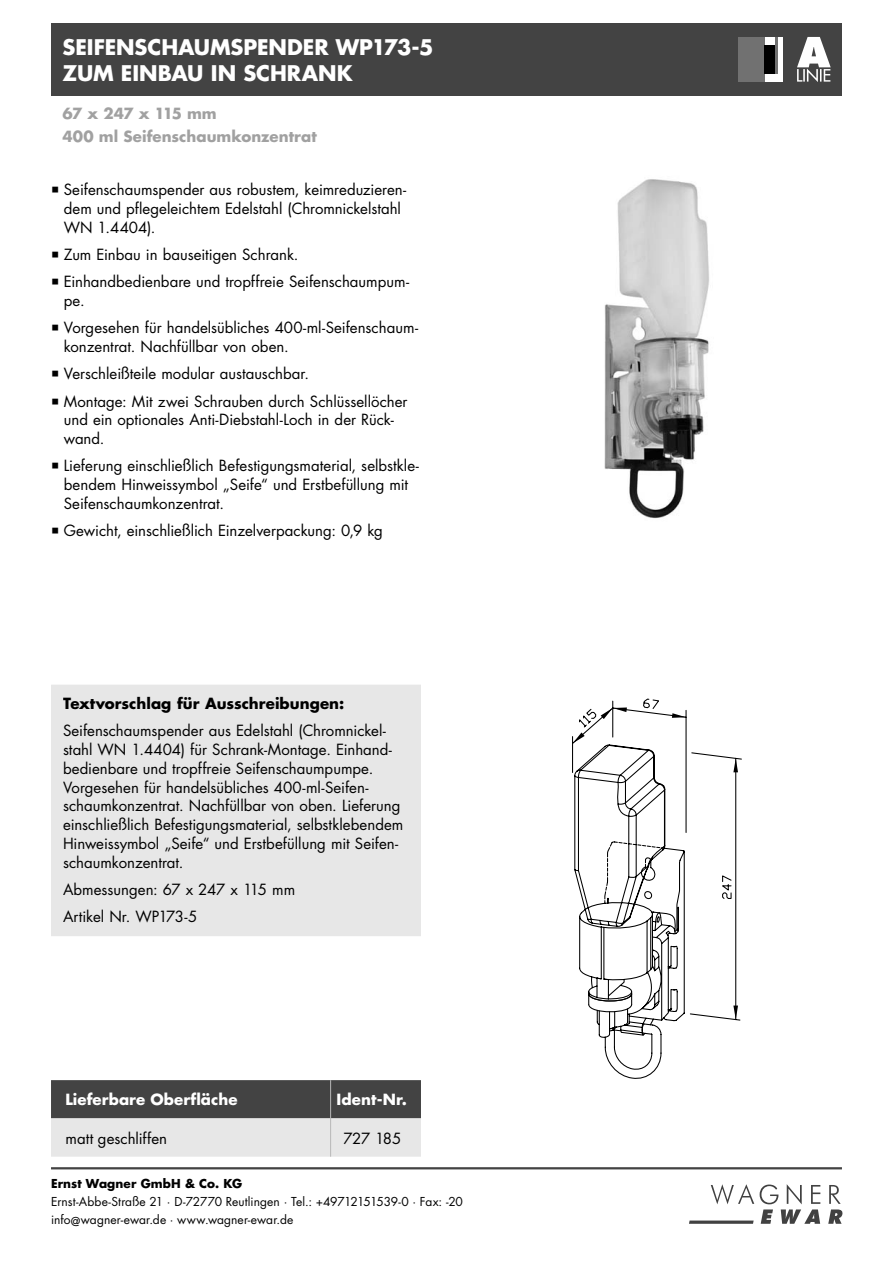
<style>
.page{position:relative;width:893px;height:1263px;background:#fff}
.page>*{position:absolute;margin:0;border:0;box-sizing:border-box;transform-origin:0 0}
.t1{font:700 21px/26.5px "Futura Std";color:#fff}
.t2{font:15px/18.8px "Futura Std";color:#000}
.t3{font:700 15px "Futura Std";color:#000}
.t4{font:700 15px "Futura Std";letter-spacing:.005em;color:#fff}
.t5{font:700 15px "Futura Std";letter-spacing:.005em;color:#a1a1a1}
.t6{font:700 15px "Futura Std";letter-spacing:-.045em;color:#a1a1a1}
.t7{font:12px/18px "Futura Std";color:#000}
.t8{font:700 12px "Futura Std";letter-spacing:.01em;color:#000}
</style>
<div class="page">
<svg style="left:689px;top:1184px;width:153px;height:40px"></svg>
<hr style="left:51px;top:1167px;width:791px;height:2px;background:#434343">
<div style="left:51px;top:23px;width:791px;height:73px;background:#434343"></div>
<svg style="left:572px;top:698px;width:170px;height:381px"></svg>
<svg style="left:588px;top:906px;width:74px;height:130px"></svg>
<svg style="left:733px;top:758px;width:5px;height:14px"></svg>
<svg style="left:733px;top:1005px;width:5px;height:14px"></svg>
<svg style="left:672px;top:713px;width:14px;height:5px"></svg>
<svg style="left:601px;top:707px;width:26px;height:12px"></svg>
<svg style="left:572px;top:732px;width:13px;height:11px"></svg>
<img style="left:604px;top:179px;width:105px;height:340px">
<svg style="left:51px;top:1080px;width:370px;height:77px;background:#969696"></svg>
<hr style="left:330px;top:1080px;width:1px;height:38px;background:#b8b8b8">
<hr style="left:330px;top:1118px;width:1px;height:39px;background:#b8b8b8">
<svg style="left:764px;top:37px;width:19px;height:45px"></svg>
<div style="left:738px;top:37px;width:26px;height:45px;background:#717171"></div>
<hr style="left:775px;top:37px;width:2px;height:36px;background:#717171">
<div style="left:764px;top:45px;width:11px;height:28px;background:#000"></div>
<svg style="left:797px;top:37px;width:34px;height:45px"></svg>
<div style="left:57px;top:691px;width:358px;height:239px;background:#e7e7e7"></div>
<div style="left:51px;top:685px;width:370px;height:251px;border:12px solid #e7e7e7"></div>
<h1 class="t1" style="left:63px;top:35px;width:373px">SEIFENSCHAUMSPENDER WP173-5<br>ZUM EINBAU IN SCHRANK</h1>
<p class="t6" style="left:63px;top:106px;width:156px">67 x 247 x 115 mm</p>
<p class="t5" style="left:63px;top:129px;width:256px">400 ml Seifenschaumkonzentrat</p>
<p class="t2" style="left:64px;top:181px;width:344px">Seifenschaumspender aus robustem, keimreduzieren&shy;dem und pflegeleichtem Edelstahl (Chromnickelstahl<br>WN 1.4404).</p>
<p class="t2" style="left:64px;top:242px;width:347px;line-height:27.3px">Zum Einbau in bauseitigen Schrank.<br>Einhandbedienbare und tropffreie Seifenschaumpum-</p>
<p class="t2" style="left:64px;top:288px;width:356px;line-height:27.3px">pe.<br>Vorgesehen für handelsübliches 400-ml-Seifenschaum-</p>
<p class="t2" style="left:64px;top:334px;width:345px;line-height:27.3px">konzentrat. Nachfüllbar von oben.<br>Verschleißteile modular austauschbar.<br>Montage: Mit zwei Schrauben durch Schlüssellöcher</p>
<p class="t2" style="left:64px;top:411px;width:332px">und ein optionales Anti-Diebstahl-Loch in der Rück&shy;wand.</p>
<p class="t2" style="left:64px;top:457px;width:357px">Lieferung einschließlich Befestigungsmaterial, selbstkle&shy;bendem Hinweissymbol „Seife“ und Erstbefüllung mit<br>Seifenschaumkonzentrat.</p>
<p class="t2" style="left:64px;top:522px;width:321px">Gewicht, einschließlich Einzelverpackung: 0,9 kg</p>
<p class="t3" style="left:63px;top:696px;width:283px">Textvorschlag für Ausschreibungen:</p>
<p class="t2" style="left:63px;top:722px;width:342px">Seifenschaumspender aus Edelstahl (Chromnickel&shy;stahl WN 1.4404) für Schrank-Montage. Einhand&shy;bedienbare und tropffreie Seifenschaumpumpe.<br>Vorgesehen für handelsübliches 400-ml-Seifen&shy;schaumkonzentrat. Nachfüllbar von oben. Lieferung einschließlich Befestigungsmaterial, selbstklebendem Hinweissymbol „Seife“ und Erstbefüllung mit Seifen&shy;schaumkonzentrat.</p>
<p class="t2" style="left:63px;top:877px;width:234px;line-height:27.3px">Abmessungen: 67 x 247 x 115 mm<br>Artikel Nr. WP173-5</p>
<p class="t4" style="left:65px;top:1093px;width:174px">Lieferbare Oberfläche</p>
<p class="t4" style="left:337px;top:1093px;width:72px">Ident-Nr.</p>
<p class="t2" style="left:65px;top:1130px;width:103px">matt geschliffen</p>
<p class="t2" style="left:343px;top:1130px;width:59px">727 185</p>
<p class="t8" style="left:51px;top:1178px;width:193px">Ernst Wagner GmbH &amp; Co. KG</p>
<p class="t7" style="left:51px;top:1193px;width:413px">Ernst-Abbe-Straße 21 · D-72770 Reutlingen · Tel.: +49712151539-0 · Fax: -20 info@wagner-ewar.de · www.wagner-ewar.de</p>
</div>
